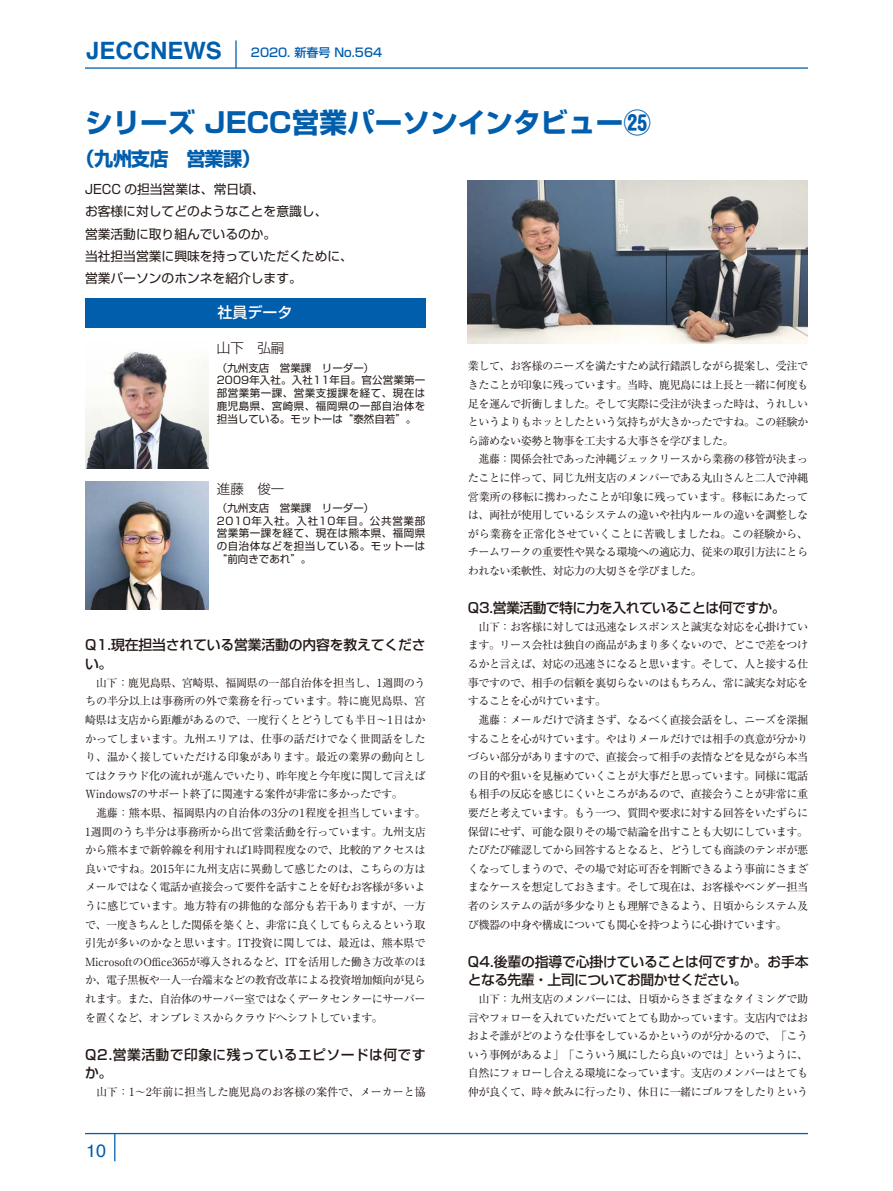
<style>
.page{position:relative;width:893px;height:1191px;background:#fff}
.page>*{position:absolute;margin:0;border:0;box-sizing:border-box;transform-origin:0 0}
.t1{font:700 27.6px "Shin Go Pro";color:#005ead}
.t2{font:700 19.2px "Shin Go Pro";letter-spacing:-.035em;color:#005ead}
.t3{font:18px "Helvetica";color:#005ead}
.t4{font:500 15px "Shin Go Pro";color:#fff}
.t5{font:500 13.8px/18.6px "Shin Go Pro";letter-spacing:-.01em;color:#221815}
.t6{font:500 13.8px/18.6px "Shin Go Pro";letter-spacing:.03em;color:#221815}
.t7{font:500 13.8px "Shin Go Pro";letter-spacing:-.04em;color:#221815}
.t8{font:300 13.5px "Shin Go Pro";color:#221815}
.t9{font:12.75px/22.4px "Shin Go Pro";color:#221815}
.t10{font:500 12px "Shin Go Pro";color:#005ead}
.t11{font:11.1px/18.6px "Ryumin Pro";letter-spacing:-.05em;color:#221815}
.t12{font:11.1px "Ryumin Pro";letter-spacing:-.02em;color:#221815}
.t13{font:10.5px/12.8px "Shin Go Pro";letter-spacing:.015em;color:#221815}
.t14{font:10.5px/12.8px "Shin Go Pro";letter-spacing:.045em;color:#221815}
.s1{font-family:"Helvetica";font-weight:700;font-size:23.85px}
.s2{font-family:"Shin M Go Pr 6 N"}
</style>
<div class="page">
<hr style="left:85px;top:1133px;width:723px;height:1px;background:#005ead">
<svg style="left:114px;top:1134px;width:1px;height:27px"></svg>
<hr style="left:235px;top:40px;width:2px;height:28px;background:#005ead">
<hr style="left:85px;top:67px;width:723px;height:2px;background:#005ead">
<img style="left:468px;top:180px;width:340px;height:163px">
<div style="left:85px;top:298px;width:340px;height:29px;background:#005ead"></div>
<img style="left:85px;top:352px;width:123px;height:117px">
<img style="left:85px;top:482px;width:123px;height:127px">
<p class="t10" style="left:86px;top:43px;width:297px"><span class="s1">JECCNEWS</span> 2020. 新春号 No.564</p>
<h1 class="t1" style="left:85px;top:100px;width:568px">シリーズ JECC営業パーソンインタビュー<span class="s2">㉕</span></h1>
<h2 class="t2" style="left:76px;top:143px;width:186px">（九州支店　営業課）</h2>
<p class="t9" style="left:85px;top:177px;width:269px">JECC の担当営業は、常日頃、<br>お客様に対してどのようなことを意識し、<br>営業活動に取り組んでいるのか。<br>当社担当営業に興味を持っていただくために、営業パーソンのホンネを紹介します。</p>
<h3 class="t4" style="left:218px;top:300px;width:76px">社員データ</h3>
<p class="t8" style="left:217px;top:337px;width:69px">山下　弘嗣</p>
<p class="t13" style="left:217px;top:360px;width:210px">（九州支店　営業課　リーダー）<br>2009年入社。入社11年目。官公営業第一部営業第一課、営業支援課を経て、現在は鹿児島県、宮崎県、福岡県の一部自治体を担当している。モットーは“泰然自若”。</p>
<p class="t8" style="left:217px;top:477px;width:69px">進藤　俊一</p>
<p class="t14" style="left:217px;top:500px;width:210px">（九州支店　営業課　リーダー）<br>2010年入社。入社10年目。公共営業部営業第一課を経て、現在は熊本県、福岡県の自治体などを担当している。モットーは“前向きであれ”。</p>
<p class="t5" style="left:85px;top:634px;width:342px">Q1.現在担当されている営業活動の内容を教えてください。</p>
<p class="t11" style="left:85px;top:672px;width:342px">　山下：鹿児島県、宮崎県、福岡県の一部自治体を担当し、1週間のうちの半分以上は事務所の外で業務を行っています。特に鹿児島県、宮崎県は支店から距離があるので、一度行くとどうしても半日～1日はかかってしまいます。九州エリアは、仕事の話だけでなく世間話をしたり、温かく接していただける印象があります。最近の業界の動向としてはクラウド化の流れが進んでいたり、昨年度と今年度に関して言えばWindows7のサポート終了に関連する案件が非常に多かったです。<br>　進藤：熊本県、福岡県内の自治体の3分の1程度を担当しています。1週間のうち半分は事務所から出て営業活動を行っています。九州支店から熊本まで新幹線を利用すれば1時間程度なので、比較的アクセスは良いですね。2015年に九州支店に異動して感じたのは、こちらの方はメールではなく電話か直接会って要件を話すことを好むお客様が多いように感じています。地方特有の排他的な部分も若干ありますが、一方で、一度きちんとした関係を築くと、非常に良くしてもらえるという取引先が多いのかなと思います。IT投資に関しては、最近は、熊本県でMicrosoftのOffice365が導入されるなど、ITを活用した働き方改革のほか、電子黒板や一人一台端末などの教育改革による投資増加傾向が見られます。また、自治体のサーバー室ではなくデータセンターにサーバーを置くなど、オンプレミスからクラウドへシフトしています。</p>
<p class="t6" style="left:85px;top:1043px;width:342px">Q2.営業活動で印象に残っているエピソードは何ですか。</p>
<p class="t12" style="left:85px;top:1083px;width:342px">　山下：1～2年前に担当した鹿児島のお客様の案件で、メーカーと協</p>
<h3 class="t3" style="left:86px;top:1136px;width:22px">10</h3>
<p class="t11" style="left:468px;top:356px;width:342px">業して、お客様のニーズを満たすため試行錯誤しながら提案し、受注できたことが印象に残っています。当時、鹿児島には上長と一緒に何度も足を運んで折衝しました。そして実際に受注が決まった時は、うれしいというよりもホッとしたという気持ちが大きかったですね。この経験から諦めない姿勢と物事を工夫する大事さを学びました。<br>　進藤：関係会社であった沖縄ジェックリースから業務の移管が決まったことに伴って、同じ九州支店のメンバーである丸山さんと二人で沖縄営業所の移転に携わったことが印象に残っています。移転にあたっては、両社が使用しているシステムの違いや社内ルールの違いを調整しながら業務を正常化させていくことに苦戦しましたね。この経験から、チームワークの重要性や異なる環境への適応力、従来の取引方法にとらわれない柔軟性、対応力の大切さを学びました。</p>
<p class="t7" style="left:468px;top:596px;width:319px">Q3.営業活動で特に力を入れていることは何ですか。</p>
<p class="t11" style="left:468px;top:616px;width:342px">　山下：お客様に対しては迅速なレスポンスと誠実な対応を心掛けています。リース会社は独自の商品があまり多くないので、どこで差をつけるかと言えば、対応の迅速さになると思います。そして、人と接する仕事ですので、相手の信頼を裏切らないのはもちろん、常に誠実な対応をすることを心がけています。<br>　進藤：メールだけで済まさず、なるべく直接会話をし、ニーズを深掘することを心がけています。やはりメールだけでは相手の真意が分かりづらい部分がありますので、直接会って相手の表情などを見ながら本当の目的や狙いを見極めていくことが大事だと思っています。同様に電話も相手の反応を感じにくいところがあるので、直接会うことが非常に重要だと考えています。もう一つ、質問や要求に対する回答をいたずらに保留にせず、可能な限りその場で結論を出すことも大切にしています。たびたび確認してから回答するとなると、どうしても商談のテンポが悪くなってしまうので、その場で対応可否を判断できるよう事前にさまざまなケースを想定しておきます。そして現在は、お客様やベンダー担当者のシステムの話が多少なりとも理解できるよう、日頃からシステム及び機器の中身や構成についても関心を持つように心掛けています。</p>
<p class="t5" style="left:468px;top:950px;width:342px">Q4.後輩の指導で心掛けていることは何ですか。お手本となる先輩・上司についてお聞かせください。</p>
<p class="t11" style="left:468px;top:988px;width:342px;text-align:justify">　山下：九州支店のメンバーには、日頃からさまざまなタイミングで助言やフォローを入れていただいてとても助かっています。支店内ではおおよそ誰がどのような仕事をしているかというのが分かるので、「こういう事例があるよ」「こういう風にしたら良いのでは」というように、自然にフォローし合える環境になっています。支店のメンバーはとても仲が良くて、時々飲みに行ったり、休日に一緒にゴルフをしたりという</p>
</div>
